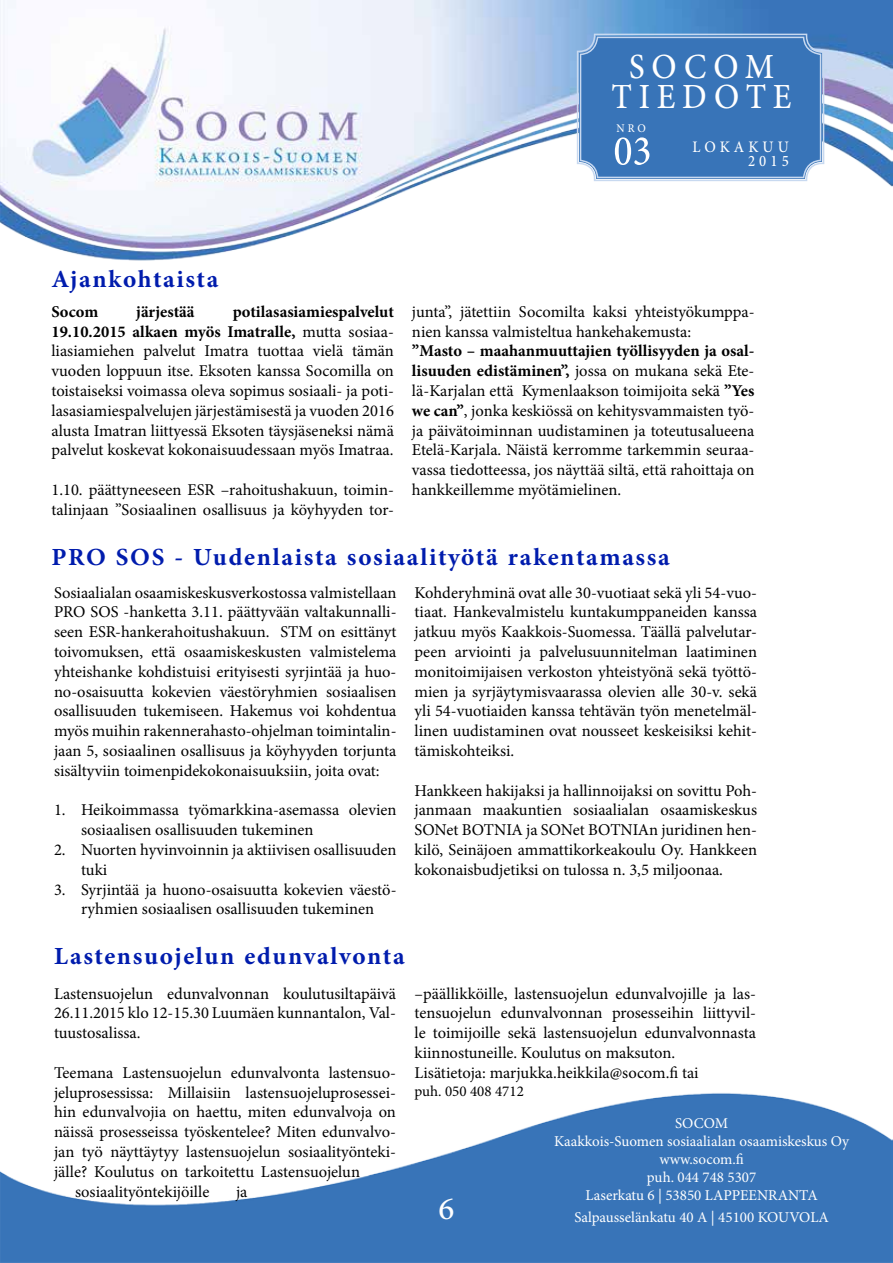
<style>
.page{position:relative;width:893px;height:1263px;background:#fff}
.page>*{position:absolute;margin:0;border:0;box-sizing:border-box;transform-origin:0 0}
.t1{font:60px "Adobe Arabic";color:#fff;scale:.9 1}
.t2{font:49.5px "Adobe Arabic";letter-spacing:.15em;color:#fff;scale:.9 1}
.t3{font:45px "Adobe Arabic";color:#fff}
.t4{font:700 34.5px "Adobe Arabic";letter-spacing:.05em;color:#001cad}
.t5{font:22.5px "Adobe Arabic";letter-spacing:.2em;color:#fff;scale:.9 1}
.t6{font:16.5px/19.8px "Minion Pro";color:#000;text-align:justify}
.t7{font:700 16.5px "Minion Pro";color:#000}
.t8{font:16.5px "Adobe Arabic";color:#fff;scale:.9 1}
.t9{font:15px/18px "Minion Pro";color:#fff;text-align:center}
.t10{font:15px "Minion Pro";color:#000}
.s1{font-weight:700}
</style>
<div class="page">
<img style="left:0;top:0;width:893px;height:261px">
<img style="left:0;top:1093px;width:893px;height:169px">
<svg style="left:576px;top:33px;width:249px;height:149px;background:#447cbc"></svg>
<div style="left:580px;top:37px;width:241px;height:141px;border:1px solid #c8d9f0;border-radius:17px"></div>
<h2 class="t2" style="left:629px;top:32px;width:162px">SOCOM</h2>
<h2 class="t2" style="left:612px;top:62px;width:202px">TIEDOTE</h2>
<p class="t8" style="left:616px;top:116px;width:34px">NRO</p>
<h1 class="t1" style="left:613px;top:109px;width:44px">03</h1>
<h3 class="t5" style="left:692px;top:131px;width:109px">LOKAKUU</h3>
<h3 class="t5" style="left:748px;top:145px;width:47px">2015</h3>
<h3 class="t4" style="left:51px;top:255px;width:168px">Ajankohtaista</h3>
<p class="t6" style="left:51px;top:302px;width:344px;text-indent:181px"><span class="s1">potilasasiamiespalvelut 19.10.2015 alkaen myös Imatralle,</span> mutta sosiaa&shy;liasiamiehen palvelut Imatra tuottaa vielä tämän vuoden loppuun itse. Eksoten kanssa Socomilla on toistaiseksi voimassa oleva sopimus sosiaali- ja poti&shy;lasasiamiespalvelujen järjestämisestä ja vuoden 2016 alusta Imatran liittyessä Eksoten täysjäseneksi nämä palvelut koskevat kokonaisuudessaan myös Imatraa.</p>
<p class="t6" style="left:51px;top:480px;width:344px">1.10. päättyneeseen ESR –rahoitushakuun, toimin&shy;talinjaan ”Sosiaalinen osallisuus ja köyhyyden tor-</p>
<p class="t7" style="left:51px;top:300px;width:48px">Socom</p>
<p class="t7" style="left:136px;top:300px;width:60px">järjestää</p>
<p class="t6" style="left:412px;top:302px;width:344px">junta”, jätettiin Socomilta kaksi yhteistyökumppa&shy;nien kanssa valmisteltua hankehakemusta:</p>
<p class="t6" style="left:412px;top:341px;width:344px"><span class="s1">”Masto – maahanmuuttajien työllisyyden ja osal&shy;lisuuden edistäminen”,</span> jossa on mukana sekä Ete&shy;lä-Karjalan että Kymenlaakson toimijoita sekä <span class="s1">”Yes we can”</span>, jonka keskiössä on kehitysvammaisten työ&shy;ja päivätoiminnan uudistaminen ja toteutusalueena Etelä-Karjala. Näistä kerromme tarkemmin seuraa&shy;vassa tiedotteessa, jos näyttää siltä, että rahoittaja on hankkeillemme myötämielinen.</p>
<h3 class="t4" style="left:51px;top:533px;width:620px">PRO SOS - Uudenlaista sosiaalityötä rakentamassa</h3>
<p class="t6" style="left:54px;top:582px;width:344px">Sosiaalialan osaamiskeskusverkostossa valmistellaan PRO SOS -hanketta 3.11. päättyvään valtakunnalli&shy;seen ESR-hankerahoitushakuun. STM on esittänyt toivomuksen, että osaamiskeskusten valmistelema yhteishanke kohdistuisi erityisesti syrjintää ja huo&shy;no-osaisuutta kokevien väestöryhmien sosiaalisen osallisuuden tukemiseen. Hakemus voi kohdentua myös muihin rakennerahasto-ohjelman toimintalin&shy;jaan 5, sosiaalinen osallisuus ja köyhyyden torjunta sisältyviin toimenpidekokonaisuuksiin, joita ovat:</p>
<p class="t6" style="left:81px;top:800px;width:317px;text-indent:-27px">1. Heikoimmassa työmarkkina-asemassa olevien sosiaalisen osallisuuden tukeminen</p>
<p class="t6" style="left:81px;top:840px;width:317px;text-indent:-27px">2. Nuorten hyvinvoinnin ja aktiivisen osallisuuden tuki</p>
<p class="t6" style="left:54px;top:879px;width:344px;text-align:center">3. Syrjintää ja huono-osaisuutta kokevien väestö&shy;ryhmien sosiaalisen osallisuuden tukeminen</p>
<p class="t6" style="left:414px;top:582px;width:344px">Kohderyhminä ovat alle 30-vuotiaat sekä yli 54-vuo&shy;tiaat. Hankevalmistelu kuntakumppaneiden kanssa jatkuu myös Kaakkois-Suomessa. Täällä palvelutar&shy;peen arviointi ja palvelusuunnitelman laatiminen monitoimijaisen verkoston yhteistyönä sekä työttö&shy;mien ja syrjäytymisvaarassa olevien alle 30-v. sekä yli 54-vuotiaiden kanssa tehtävän työn menetelmäl&shy;linen uudistaminen ovat nousseet keskeisiksi kehit&shy;tämiskohteiksi.</p>
<p class="t6" style="left:414px;top:780px;width:344px">Hankkeen hakijaksi ja hallinnoijaksi on sovittu Poh&shy;janmaan maakuntien sosiaalialan osaamiskeskus SONet BOTNIA ja SONet BOTNIAn juridinen hen&shy;kilö, Seinäjoen ammattikorkeakoulu Oy. Hankkeen kokonaisbudjetiksi on tulossa n. 3,5 miljoonaa.</p>
<h3 class="t4" style="left:54px;top:932px;width:352px">Lastensuojelun edunvalvonta</h3>
<p class="t6" style="left:54px;top:983px;width:344px">Lastensuojelun edunvalvonnan koulutusiltapäivä 26.11.2015 klo 12-15.30 Luumäen kunnantalon, Val&shy;tuustosalissa.</p>
<p class="t6" style="left:54px;top:1063px;width:343px">Teemana Lastensuojelun edunvalvonta lastensuo-</p>
<p class="t6" style="left:54px;top:1082px;width:343px">jeluprosessissa: Millaisiin lastensuojeluprosessei-</p>
<p class="t6" style="left:54px;top:1102px;width:343px">hin edunvalvojia on haettu, miten edunvalvoja on</p>
<p class="t6" style="left:54px;top:1122px;width:343px">näissä prosesseissa työskentelee? Miten edunvalvo-</p>
<p class="t6" style="left:54px;top:1142px;width:343px">jan työ näyttäytyy lastensuojelun sosiaalityönteki-</p>
<p class="t6" style="left:54px;top:1162px;width:308px">jälle? Koulutus on tarkoitettu Lastensuojelun</p>
<p class="t6" style="left:75px;top:1181px;width:136px">sosiaalityöntekijöille</p>
<p class="t6" style="left:236px;top:1181px;width:13px">ja</p>
<p class="t6" style="left:415px;top:983px;width:343px;text-align:left">–päällikköille, lastensuojelun edunvalvojille ja las&shy;tensuojelun edunvalvonnan prosesseihin liittyvil&shy;le toimijoille sekä lastensuojelun edunvalvonnasta kiinnostuneille. Koulutus on maksuton.<br>Lisätietoja: marjukka.heikkila@socom.fi tai</p>
<p class="t10" style="left:414px;top:1081px;width:111px">puh. 050 408 4712</p>
<h3 class="t3" style="left:439px;top:1177px;width:17px">6</h3>
<p class="t9" style="left:554px;top:1115px;width:296px">SOCOM<br>Kaakkois-Suomen sosiaalialan osaamiskeskus Oy www.socom.fi<br>puh. 044 748 5307<br>Laserkatu 6 | 53850 LAPPEENRANTA</p>
<p class="t9" style="left:574px;top:1208px;width:256px">Salpausselänkatu 40 A | 45100 KOUVOLA</p>
</div>
